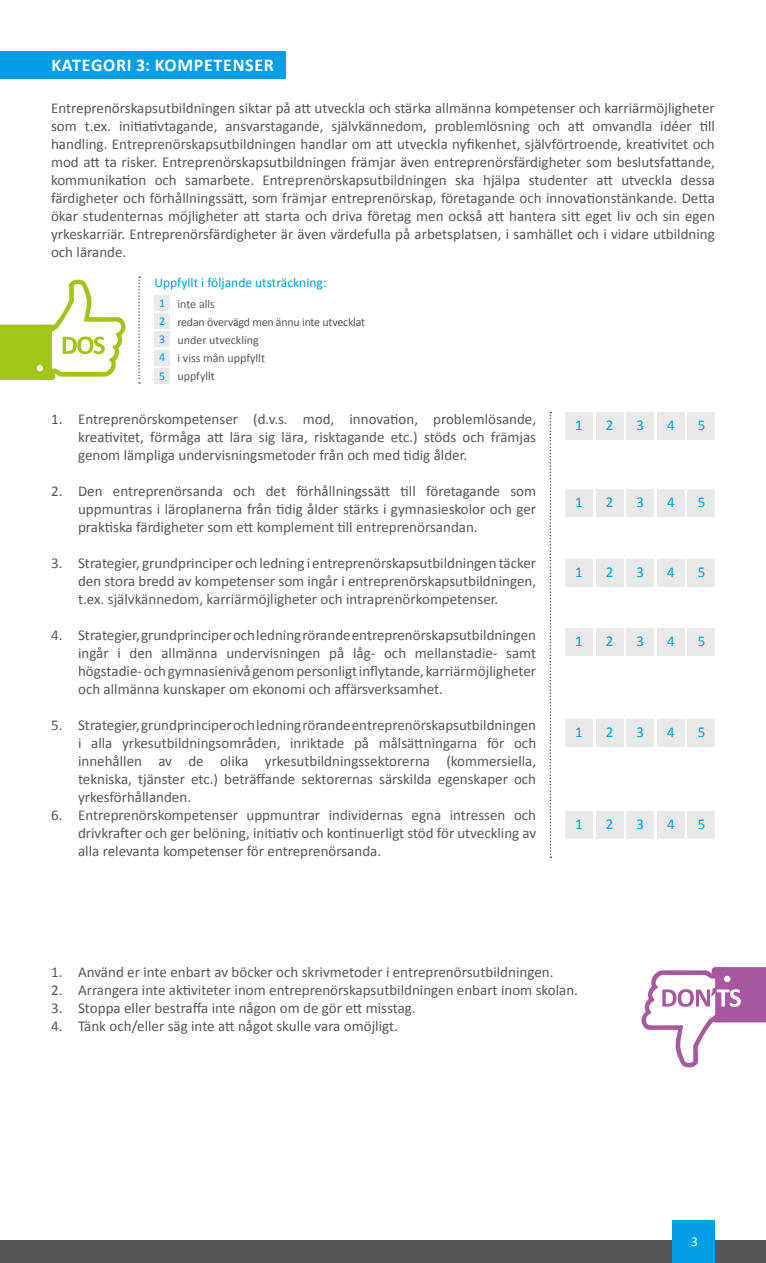
<style>
.page{position:relative;width:766px;height:1263px;background:#fff}
.page>*{position:absolute;margin:0;border:0;box-sizing:border-box;transform-origin:0 0}
.t1{font:700 18px "Calibri";letter-spacing:.04em;color:#fff}
.t2{font:15px/18px "Calibri";color:#575756;text-align:justify}
.t3{font:15px "Calibri";color:#009fe3}
.t4{font:13.5px "Calibri";color:#009fe3}
.t5{font:13.5px "Calibri";color:#fff}
.t6{font:12px/18px "Calibri";letter-spacing:-.02em;color:#575756}
.t7{font:12px/18.5px "Calibri";color:#575756}
.t8{font:12px "Calibri";color:#009fe3}
.s1{color:#009fe3}
</style>
<div class="page">
<div style="left:0;top:1240px;width:765px;height:23px;background:#575756"></div>
<div style="left:672px;top:1220px;width:42px;height:43px;background:#009fe3"></div>
<div style="left:0;top:51px;width:285px;height:27px;background:#009fe3"></div>
<svg style="left:0;top:279px;width:126px;height:101px"></svg>
<svg style="left:641px;top:967px;width:124px;height:101px"></svg>
<div style="left:687px;top:412px;width:27px;height:28px;background:#e9e9e9"></div>
<div style="left:657px;top:412px;width:27px;height:28px;background:#e9e9e9"></div>
<div style="left:626px;top:412px;width:27px;height:28px;background:#e9e9e9"></div>
<div style="left:596px;top:412px;width:27px;height:28px;background:#e9e9e9"></div>
<div style="left:565px;top:412px;width:28px;height:28px;background:#e9e9e9"></div>
<div style="left:687px;top:489px;width:27px;height:27px;background:#e9e9e9"></div>
<div style="left:657px;top:489px;width:27px;height:27px;background:#e9e9e9"></div>
<div style="left:626px;top:489px;width:27px;height:27px;background:#e9e9e9"></div>
<div style="left:596px;top:489px;width:27px;height:27px;background:#e9e9e9"></div>
<div style="left:565px;top:489px;width:28px;height:27px;background:#e9e9e9"></div>
<div style="left:687px;top:560px;width:27px;height:27px;background:#e9e9e9"></div>
<div style="left:657px;top:560px;width:27px;height:27px;background:#e9e9e9"></div>
<div style="left:626px;top:560px;width:27px;height:27px;background:#e9e9e9"></div>
<div style="left:596px;top:560px;width:27px;height:27px;background:#e9e9e9"></div>
<div style="left:565px;top:560px;width:28px;height:27px;background:#e9e9e9"></div>
<div style="left:687px;top:628px;width:27px;height:28px;background:#e9e9e9"></div>
<div style="left:657px;top:628px;width:27px;height:28px;background:#e9e9e9"></div>
<div style="left:626px;top:628px;width:27px;height:28px;background:#e9e9e9"></div>
<div style="left:596px;top:628px;width:27px;height:28px;background:#e9e9e9"></div>
<div style="left:565px;top:628px;width:28px;height:28px;background:#e9e9e9"></div>
<svg style="left:549px;top:412px;width:2px;height:446px"></svg>
<div style="left:687px;top:720px;width:27px;height:27px;background:#e9e9e9"></div>
<div style="left:657px;top:720px;width:27px;height:27px;background:#e9e9e9"></div>
<div style="left:626px;top:720px;width:27px;height:27px;background:#e9e9e9"></div>
<div style="left:596px;top:720px;width:27px;height:27px;background:#e9e9e9"></div>
<div style="left:565px;top:720px;width:28px;height:27px;background:#e9e9e9"></div>
<div style="left:687px;top:811px;width:27px;height:27px;background:#e9e9e9"></div>
<div style="left:657px;top:811px;width:27px;height:27px;background:#e9e9e9"></div>
<div style="left:626px;top:811px;width:27px;height:27px;background:#e9e9e9"></div>
<div style="left:596px;top:811px;width:27px;height:27px;background:#e9e9e9"></div>
<div style="left:565px;top:811px;width:28px;height:27px;background:#e9e9e9"></div>
<div style="left:154px;top:296px;width:16px;height:15px;background:#e9e9e9"></div>
<div style="left:154px;top:314px;width:16px;height:15px;background:#e9e9e9"></div>
<div style="left:154px;top:332px;width:16px;height:15px;background:#e9e9e9"></div>
<div style="left:154px;top:350px;width:16px;height:15px;background:#e9e9e9"></div>
<div style="left:154px;top:368px;width:16px;height:16px;background:#e9e9e9"></div>
<svg style="left:138px;top:276px;width:2px;height:108px"></svg>
<p class="t1" style="left:51px;top:53px;width:224px">KATEGORI 3: KOMPETENSER</p>
<p class="t2" style="left:51px;top:99px;width:665px">Entreprenörskapsutbildningen siktar på att utveckla och stärka allmänna kompetenser och karriärmöjligheter som t.ex. initiativtagande, ansvarstagande, självkännedom, problemlösning och att omvandla idéer till handling. Entreprenörskapsutbildningen handlar om att utveckla nyfikenhet, självförtroende, kreativitet och mod att ta risker. Entreprenörskapsutbildningen främjar även entreprenörsfärdigheter som beslutsfattande, kommunikation och samarbete. Entreprenörskapsutbildningen ska hjälpa studenter att utveckla dessa färdigheter och förhållningssätt, som främjar entreprenörskap, företagande och innovationstänkande. Detta ökar studenternas möjligheter att starta och driva företag men också att hantera sitt eget liv och sin egen yrkeskarriär. Entreprenörsfärdigheter är även värdefulla på arbetsplatsen, i samhället och i vidare utbildning och lärande.</p>
<p class="t4" style="left:154px;top:274px;width:173px">Uppfyllt i följande utsträckning:</p>
<p class="t6" style="left:159px;top:295px;width:207px;text-indent:18px">inte alls<br><span class="s1">2</span> redan övervägd men ännu inte utvecklat</p>
<p class="t8" style="left:159px;top:295px;width:8px">1</p>
<p class="t7" style="left:159px;top:330px;width:107px"><span class="s1">3</span> under utveckling<br><span class="s1">4</span> i viss mån uppfyllt<br><span class="s1">5</span> uppfyllt</p>
<p class="t2" style="left:78px;top:410px;width:459px;text-indent:-27px">1. Entreprenörskompetenser (d.v.s. mod, innovation, problemlösande, kreativitet, förmåga att lära sig lära, risktagande etc.) stöds och främjas genom lämpliga undervisningsmetoder från och med tidig ålder.</p>
<p class="t2" style="left:78px;top:482px;width:459px;text-indent:-27px">2. Den entreprenörsanda och det förhållningssätt till företagande som uppmuntras i läroplanerna från tidig ålder stärks i gymnasieskolor och ger praktiska färdigheter som ett komplement till entreprenörsandan.</p>
<p class="t2" style="left:78px;top:554px;width:459px;text-indent:-27px">3. Strategier, grundprinciper och ledning i entreprenörskapsutbildningen täcker den stora bredd av kompetenser som ingår i entreprenörskapsutbildningen, t.ex. självkännedom, karriärmöjligheter och intraprenörkompetenser.</p>
<p class="t2" style="left:78px;top:626px;width:459px;text-indent:-27px">4. Strategier, grundprinciper och ledning rörande entreprenörskapsutbildningen ingår i den allmänna undervisningen på låg- och mellanstadie- samt högstadie- och gymnasienivå genom personligt inflytande, karriärmöjligheter och allmänna kunskaper om ekonomi och affärsverksamhet.</p>
<p class="t2" style="left:78px;top:716px;width:459px;text-indent:-27px">5. Strategier, grundprinciper och ledning rörande entreprenörskapsutbildningen i alla yrkesutbildningsområden, inriktade på målsättningarna för och innehållen av de olika yrkesutbildningssektorerna (kommersiella, tekniska, tjänster etc.) beträffande sektorernas särskilda egenskaper och yrkesförhållanden.</p>
<p class="t2" style="left:78px;top:806px;width:459px;text-indent:-27px">6. Entreprenörskompetenser uppmuntrar individernas egna intressen och drivkrafter och ger belöning, initiativ och kontinuerligt stöd för utveckling av alla relevanta kompetenser för entreprenörsanda.</p>
<p class="t3" style="left:575px;top:416px;width:9px">1</p>
<p class="t3" style="left:605px;top:416px;width:9px">2</p>
<p class="t3" style="left:636px;top:416px;width:9px">3</p>
<p class="t3" style="left:667px;top:416px;width:9px">4</p>
<p class="t3" style="left:697px;top:416px;width:9px">5</p>
<p class="t3" style="left:575px;top:492px;width:9px">1</p>
<p class="t3" style="left:605px;top:492px;width:9px">2</p>
<p class="t3" style="left:636px;top:492px;width:9px">3</p>
<p class="t3" style="left:667px;top:492px;width:9px">4</p>
<p class="t3" style="left:697px;top:492px;width:9px">5</p>
<p class="t3" style="left:575px;top:563px;width:9px">1</p>
<p class="t3" style="left:605px;top:563px;width:9px">2</p>
<p class="t3" style="left:636px;top:563px;width:9px">3</p>
<p class="t3" style="left:667px;top:563px;width:9px">4</p>
<p class="t3" style="left:697px;top:563px;width:9px">5</p>
<p class="t3" style="left:575px;top:632px;width:9px">1</p>
<p class="t3" style="left:605px;top:632px;width:9px">2</p>
<p class="t3" style="left:636px;top:632px;width:9px">3</p>
<p class="t3" style="left:667px;top:632px;width:9px">4</p>
<p class="t3" style="left:697px;top:632px;width:9px">5</p>
<p class="t3" style="left:575px;top:723px;width:9px">1</p>
<p class="t3" style="left:605px;top:723px;width:9px">2</p>
<p class="t3" style="left:636px;top:723px;width:9px">3</p>
<p class="t3" style="left:667px;top:723px;width:9px">4</p>
<p class="t3" style="left:697px;top:723px;width:9px">5</p>
<p class="t3" style="left:575px;top:814px;width:9px">1</p>
<p class="t3" style="left:605px;top:814px;width:9px">2</p>
<p class="t3" style="left:636px;top:814px;width:9px">3</p>
<p class="t3" style="left:667px;top:814px;width:9px">4</p>
<p class="t3" style="left:697px;top:814px;width:9px">5</p>
<p class="t2" style="left:51px;top:963px;width:504px">1. Använd er inte enbart av böcker och skrivmetoder i entreprenörsutbildningen.</p>
<p class="t2" style="left:51px;top:981px;width:528px">2. Arrangera inte aktiviteter inom entreprenörskapsutbildningen enbart inom skolan.</p>
<p class="t2" style="left:51px;top:999px;width:366px">3. Stoppa eller bestraffa inte någon om de gör ett misstag.</p>
<p class="t2" style="left:51px;top:1017px;width:348px">4. Tänk och/eller säg inte att något skulle vara omöjligt.</p>
<p class="t5" style="left:691px;top:1233px;width:8px">3</p>
</div>
